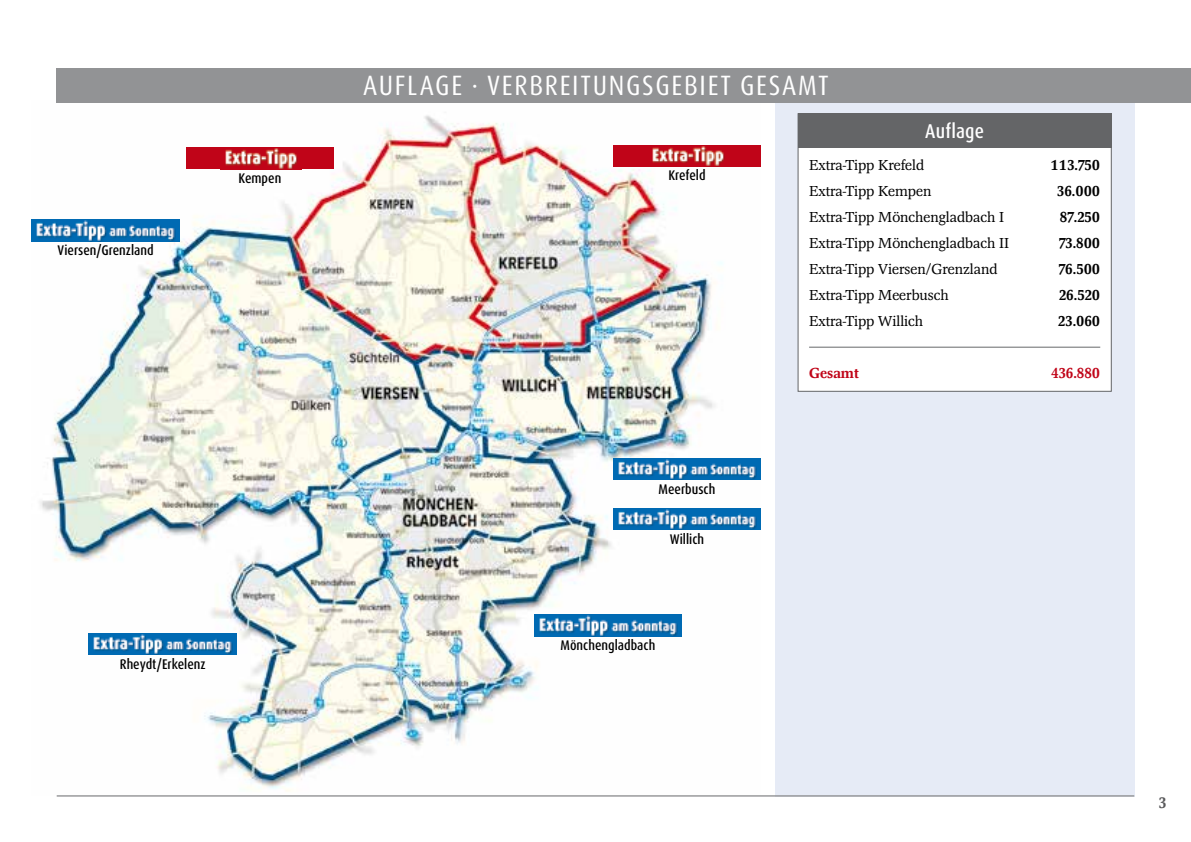
<style>
.page{position:relative;width:1191px;height:842px;background:#fff}
.page>*{position:absolute;margin:0;border:0;box-sizing:border-box;transform-origin:0 0}
.t1{font:condensed 28px "Dax OT";letter-spacing:.06em;color:#fff}
.t2{font:500 condensed 20px "Dax OT";letter-spacing:.01em;color:#fff}
.t3{font:700 16px "Magna EF";color:#58585a}
.t4{font:300 15px "Magna EF";color:#000}
.t5{font:700 15px "Magna EF";color:#000}
.t6{font:700 15px "Magna EF";color:#c00418}
.t7{font:500 condensed 14px "Dax OT";color:#000}
</style>
<div class="page">
<img style="left:32px;top:101px;width:728px;height:695px">
<div style="left:775px;top:98px;width:359px;height:699px;background:#e6ebf6"></div>
<div style="left:57px;top:68px;width:1134px;height:34px;background:#929395"></div>
<div style="left:797px;top:113px;width:314px;height:279px;background:#fff;border:1px solid #646567"></div>
<div style="left:797px;top:113px;width:314px;height:34px;background:#646567"></div>
<hr style="left:57px;top:795px;width:1077px;height:2px;background:#929395">
<hr style="left:809px;top:347px;width:291px;height:1px;background:#929395">
<div style="left:186px;top:148px;width:147px;height:21px;background:#c00418"></div>
<img style="left:225px;top:148px;width:73px;height:21px">
<img style="left:32px;top:220px;width:147px;height:21px">
<div style="left:613px;top:145px;width:147px;height:22px;background:#c00418"></div>
<img style="left:652px;top:146px;width:73px;height:21px">
<img style="left:89px;top:633px;width:148px;height:21px">
<img style="left:534px;top:615px;width:148px;height:21px">
<img style="left:613px;top:508px;width:148px;height:22px">
<img style="left:613px;top:458px;width:148px;height:22px">
<p class="t7" style="left:58px;top:241px;width:97px">Viersen/Grenzland</p>
<p class="t7" style="left:238px;top:169px;width:44px">Kempen</p>
<p class="t7" style="left:120px;top:655px;width:87px">Rheydt/Erkelenz</p>
<h1 class="t1" style="left:363px;top:67px;width:467px">AUFLAGE · VERBREITUNGSGEBIET GESAMT</h1>
<h2 class="t2" style="left:925px;top:118px;width:60px">Auflage</h2>
<p class="t7" style="left:668px;top:167px;width:39px">Krefeld</p>
<p class="t7" style="left:658px;top:480px;width:58px">Meerbusch</p>
<p class="t7" style="left:670px;top:530px;width:36px">Willich</p>
<p class="t7" style="left:560px;top:636px;width:96px">Mönchengladbach</p>
<p class="t4" style="left:809px;top:157px;width:117px">Extra-Tipp Krefeld</p>
<p class="t5" style="left:1050px;top:157px;width:51px">113.750</p>
<p class="t4" style="left:809px;top:183px;width:124px">Extra-Tipp Kempen</p>
<p class="t5" style="left:1057px;top:183px;width:44px">36.000</p>
<p class="t4" style="left:809px;top:209px;width:197px">Extra-Tipp Mönchengladbach I</p>
<p class="t5" style="left:1059px;top:209px;width:42px">87.250</p>
<p class="t4" style="left:809px;top:235px;width:202px">Extra-Tipp Mönchengladbach II</p>
<p class="t5" style="left:1059px;top:235px;width:43px">73.800</p>
<p class="t4" style="left:809px;top:261px;width:190px">Extra-Tipp Viersen/Grenzland</p>
<p class="t5" style="left:1058px;top:261px;width:43px">76.500</p>
<p class="t4" style="left:809px;top:287px;width:141px">Extra-Tipp Meerbusch</p>
<p class="t5" style="left:1059px;top:287px;width:43px">26.520</p>
<p class="t4" style="left:809px;top:313px;width:116px">Extra-Tipp Willich</p>
<p class="t5" style="left:1058px;top:313px;width:44px">23.060</p>
<p class="t6" style="left:809px;top:365px;width:51px">Gesamt</p>
<p class="t6" style="left:1051px;top:365px;width:51px">436.880</p>
<p class="t3" style="left:1158px;top:794px;width:9px">3</p>
</div>
